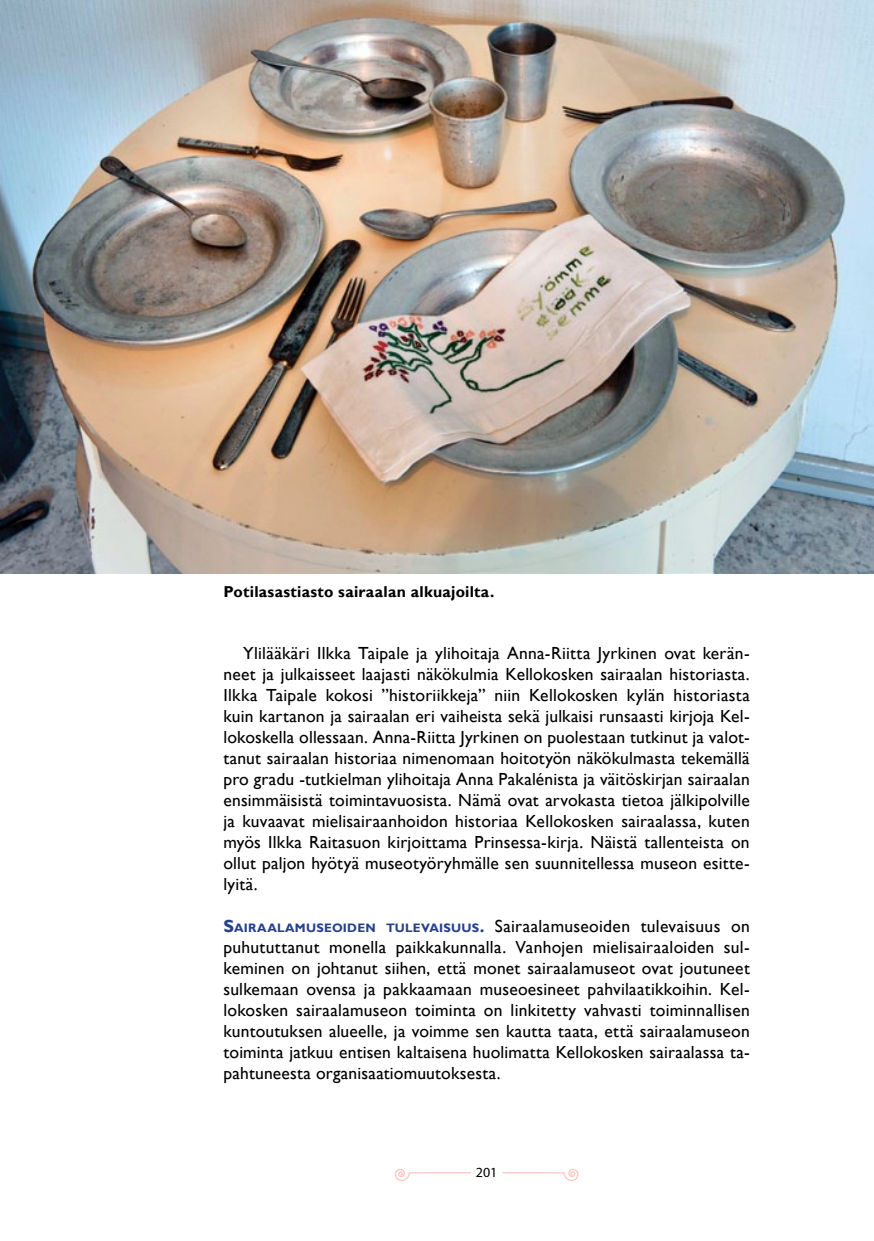
<style>
.page{position:relative;width:874px;height:1241px;background:#fff}
.page>*{position:absolute;margin:0;border:0;box-sizing:border-box;transform-origin:0 0}
.t1{font:17.5px/21px "Gill Sans";letter-spacing:.01em;color:#000;text-align:justify}
.t2{font:700 15.75px "Gill Sans";letter-spacing:.02em;color:#000}
.t3{font:14px "Myriad Pro";color:#000}
.s1{font-weight:700;color:#25408f}
.s2{font-weight:700;font-size:12.25px;color:#25408f}
</style>
<div class="page">
<svg style="left:394px;top:1168px;width:77px;height:13px"></svg>
<svg style="left:502px;top:1168px;width:77px;height:13px"></svg>
<img style="left:0;top:0;width:873px;height:573px">
<p class="t2" style="left:223px;top:582px;width:272px">Potilasastiasto sairaalan alkuajoilta.</p>
<p class="t1" style="left:223px;top:643px;width:527px;text-indent:20px">Ylilääkäri Ilkka Taipale ja ylihoitaja Anna-Riitta Jyrkinen ovat kerän&shy;neet ja julkaisseet laajasti näkökulmia Kellokosken sairaalan historiasta.<br>Ilkka Taipale kokosi ”historiikkeja” niin Kellokosken kylän historiasta kuin kartanon ja sairaalan eri vaiheista sekä julkaisi runsaasti kirjoja Kel&shy;lokoskella ollessaan. Anna-Riitta Jyrkinen on puolestaan tutkinut ja valot&shy;tanut sairaalan historiaa nimenomaan hoitotyön näkökulmasta tekemällä pro gradu -tutkielman ylihoitaja Anna Pakalénista ja väitöskirjan sairaalan ensimmäisistä toimintavuosista. Nämä ovat arvokasta tietoa jälkipolville ja kuvaavat mielisairaanhoidon historiaa Kellokosken sairaalassa, kuten myös Ilkka Raitasuon kirjoittama Prinsessa-kirja. Näistä tallenteista on ollut paljon hyötyä museotyöryhmälle sen suunnitellessa museon esitte&shy;lyitä.</p>
<p class="t1" style="left:223px;top:916px;width:527px"><span class="s1">S</span><span class="s2">AIRAALAMUSEOIDEN TULEVAISUUS</span><span class="s1">.</span> Sairaalamuseoiden tulevaisuus on puhututtanut monella paikkakunnalla. Vanhojen mielisairaaloiden sul&shy;keminen on johtanut siihen, että monet sairaalamuseot ovat joutuneet sulkemaan ovensa ja pakkaamaan museoesineet pahvilaatikkoihin. Kel&shy;lokosken sairaalamuseon toiminta on linkitetty vahvasti toiminnallisen kuntoutuksen alueelle, ja voimme sen kautta taata, että sairaalamuseon toiminta jatkuu entisen kaltaisena huolimatta Kellokosken sairaalassa ta&shy;pahtuneesta organisaatiomuutoksesta.</p>
<p class="t3" style="left:475px;top:1163px;width:23px">201</p>
</div>
